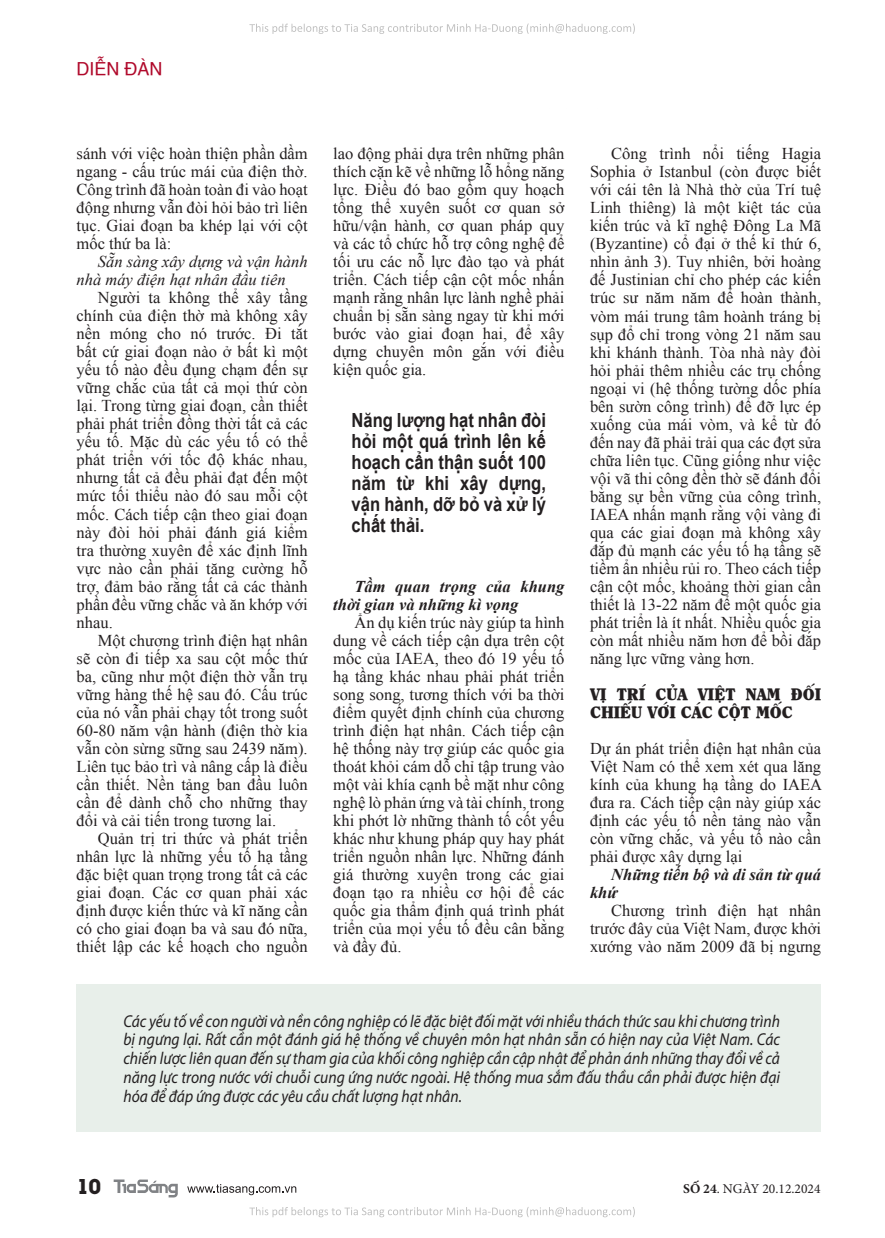
<style>
.page{position:relative;width:885px;height:1238px;background:#fff}
.page>*{position:absolute;margin:0;border:0;box-sizing:border-box;transform-origin:0 0}
.t1{font:700 21px "LCB Lubalin";color:#231f20}
.t2{font:700 19.5px/21px "Arial";color:#231f20;text-align:justify;scale:.85 1}
.t3{font:18px "SFU Helvetica";color:#b0092b}
.t4{font:italic 17.25px/18.8px "Myriad Pro";color:#231f20;text-align:justify;scale:.9 1}
.t5{font:16.5px/18px "Times New Roman";color:#231f20;text-align:justify}
.t6{font:italic 700 16.5px/18px "Times New Roman";color:#231f20}
.t7{font:italic 16.5px/18px "Times New Roman";color:#231f20}
.t8{font:900 16.5px/18px "SFU Clearface";color:#231f20}
.t9{font:13.5px "Minion Pro";color:#231f20}
.s1{font-weight:700}
</style>
<div class="page">
<div style="left:77px;top:984px;width:744px;height:147px;background:#e8efea"></div>
<svg style="left:114px;top:1179px;width:64px;height:18px"></svg>
<svg style="left:187px;top:1184px;width:109px;height:11px"></svg>
<svg style="left:249px;top:23px;width:385px;height:11px"></svg>
<svg style="left:249px;top:1207px;width:385px;height:10px"></svg>
<p class="t3" style="left:77px;top:55px;width:88px">DIỄN ĐÀN</p>
<p class="t5" style="left:77px;top:144px;width:233px">sánh với việc hoàn thiện phần dầm ngang - cấu trúc mái của điện thờ.<br>Công trình đã hoàn toàn đi vào hoạt động nhưng vẫn đòi hỏi bảo trì liên tục. Giai đoạn ba khép lại với cột mốc thứ ba là:</p>
<p class="t7" style="left:77px;top:252px;width:232px;text-indent:21px">Sẵn sàng xây dựng và vận hành nhà máy điện hạt nhân đầu tiên</p>
<p class="t5" style="left:77px;top:288px;width:233px;text-indent:21px">Người ta không thể xây tầng chính của điện thờ mà không xây nền móng cho nó trước. Đi tắt bất cứ giai đoạn nào ở bất kì một yếu tố nào đều đụng chạm đến sự vững chắc của tất cả mọi thứ còn lại. Trong từng giai đoạn, cần thiết phải phát triển đồng thời tất cả các yếu tố. Mặc dù các yếu tố có thể phát triển với tốc độ khác nhau, nhưng tất cả đều phải đạt đến một mức tối thiểu nào đó sau mỗi cột mốc. Cách tiếp cận theo giai đoạn này đòi hỏi phải đánh giá kiểm tra thường xuyên để xác định lĩnh vực nào cần phải tăng cường hỗ trợ, đảm bảo rằng tất cả các thành phần đều vững chắc và ăn khớp với nhau.</p>
<p class="t5" style="left:77px;top:630px;width:233px;text-indent:21px">Một chương trình điện hạt nhân sẽ còn đi tiếp xa sau cột mốc thứ ba, cũng như một điện thờ vẫn trụ vững hàng thế hệ sau đó. Cấu trúc của nó vẫn phải chạy tốt trong suốt 60-80 năm vận hành (điện thờ kia vẫn còn sừng sững sau 2439 năm).<br>Liên tục bảo trì và nâng cấp là điều cần thiết. Nền tảng ban đầu luôn cần để dành chỗ cho những thay đổi và cải tiến trong tương lai.</p>
<p class="t5" style="left:77px;top:828px;width:233px;text-indent:21px">Quản trị tri thức và phát triển nhân lực là những yếu tố hạ tầng đặc biệt quan trọng trong tất cả các giai đoạn. Các cơ quan phải xác định được kiến thức và kĩ năng cần có cho giai đoạn ba và sau đó nữa, thiết lập các kế hoạch cho nguồn</p>
<p class="t5" style="left:333px;top:144px;width:233px">lao động phải dựa trên những phân thích cặn kẽ về những lỗ hổng năng lực. Điều đó bao gồm quy hoạch tổng thể xuyên suốt cơ quan sở hữu/vận hành, cơ quan pháp quy và các tổ chức hỗ trợ công nghệ để tối ưu các nỗ lực đào tạo và phát triển. Cách tiếp cận cột mốc nhấn mạnh rằng nhân lực lành nghề phải chuẩn bị sẵn sàng ngay từ khi mới bước vào giai đoạn hai, để xây dựng chuyên môn gắn với điều kiện quốc gia.</p>
<p class="t2" style="left:351px;top:410px;width:230px">Năng lượng hạt nhân đòi hỏi một quá trình lên kế hoạch cẩn thận suốt 100 năm từ khi xây dựng, vận hành, dỡ bỏ và xử lý chất thải.</p>
<p class="t6" style="left:333px;top:576px;width:233px;text-indent:21px">Tầm quan trọng của khung thời gian và những kì vọng</p>
<p class="t5" style="left:333px;top:613px;width:233px;text-indent:21px">Ẩn dụ kiến trúc này giúp ta hình dung về cách tiếp cận dựa trên cột mốc của IAEA, theo đó 19 yếu tố hạ tầng khác nhau phải phát triển song song, tương thích với ba thời điểm quyết định chính của chương trình điện hạt nhân. Cách tiếp cận hệ thống này trợ giúp các quốc gia thoát khỏi cám dỗ chỉ tập trung vào một vài khía cạnh bề mặt như công nghệ lò phản ứng và tài chính, trong khi phớt lờ những thành tố cốt yếu khác như khung pháp quy hay phát triển nguồn nhân lực. Những đánh giá thường xuyên trong các giai đoạn tạo ra nhiều cơ hội để các quốc gia thẩm định quá trình phát triển của mọi yếu tố đều cân bằng và đầy đủ.</p>
<p class="t5" style="left:590px;top:145px;width:233px;text-indent:21px">Công trình nổi tiếng Hagia Sophia ở Istanbul (còn được biết với cái tên là Nhà thờ của Trí tuệ Linh thiêng) là một kiệt tác của kiến trúc và kĩ nghệ Đông La Mã (Byzantine) cổ đại ở thế kỉ thứ 6, nhìn ảnh 3). Tuy nhiên, bởi hoàng đế Justinian chỉ cho phép các kiến trúc sư năm năm để hoàn thành, vòm mái trung tâm hoành tráng bị sụp đổ chỉ trong vòng 21 năm sau khi khánh thành. Tòa nhà này đòi hỏi phải thêm nhiều các trụ chống ngoại vi (hệ thống tường dốc phía bên sườn công trình) để đỡ lực ép xuống của mái vòm, và kể từ đó đến nay đã phải trải qua các đợt sửa chữa liên tục. Cũng giống như việc vội vã thi công đền thờ sẽ đánh đổi bằng sự bền vững của công trình, IAEA nhấn mạnh rằng vội vàng đi qua các giai đoạn mà không xây đắp đủ mạnh các yếu tố hạ tầng sẽ tiềm ẩn nhiều rủi ro. Theo cách tiếp cận cột mốc, khoảng thời gian cần thiết là 13-22 năm để một quốc gia phát triển là ít nhất. Nhiều quốc gia còn mất nhiều năm hơn để bồi đắp năng lực vững vàng hơn.</p>
<p class="t8" style="left:590px;top:683px;width:233px">VỊ TRÍ CỦA VIỆT NAM ĐỐI<br>CHIẾU VỚI CÁC CỘT MỐC</p>
<p class="t5" style="left:590px;top:739px;width:233px">Dự án phát triển điện hạt nhân của Việt Nam có thể xem xét qua lăng kính của khung hạ tầng do IAEA đưa ra. Cách tiếp cận này giúp xác định các yếu tố nền tảng nào vẫn còn vững chắc, và yếu tố nào cần phải được xây dựng lại</p>
<p class="t6" style="left:590px;top:864px;width:233px;text-indent:21px">Những tiến bộ và di sản từ quá khứ</p>
<p class="t5" style="left:590px;top:901px;width:233px;text-indent:21px">Chương trình điện hạt nhân trước đây của Việt Nam, được khởi xướng vào năm 2009 đã bị ngưng</p>
<p class="t4" style="left:123px;top:1011px;width:731px">Các yếu tố về con người và nền công nghiệp có lẽ đặc biệt đối mặt với nhiều thách thức sau khi chương trình bị ngưng lại. Rất cần một đánh giá hệ thống về chuyên môn hạt nhân sẵn có hiện nay của Việt Nam. Các chiến lược liên quan đến sự tham gia của khối công nghiệp cần cập nhật để phản ánh những thay đổi về cả năng lực trong nước với chuỗi cung ứng nước ngoài. Hệ thống mua sắm đấu thầu cần phải được hiện đại hóa để đáp ứng được các yêu cầu chất lượng hạt nhân.</p>
<p class="t1" style="left:77px;top:1171px;width:26px">10</p>
<p class="t9" style="left:683px;top:1179px;width:139px"><span class="s1">SỐ 24</span>. NGÀY 20.12.2024</p>
</div>
